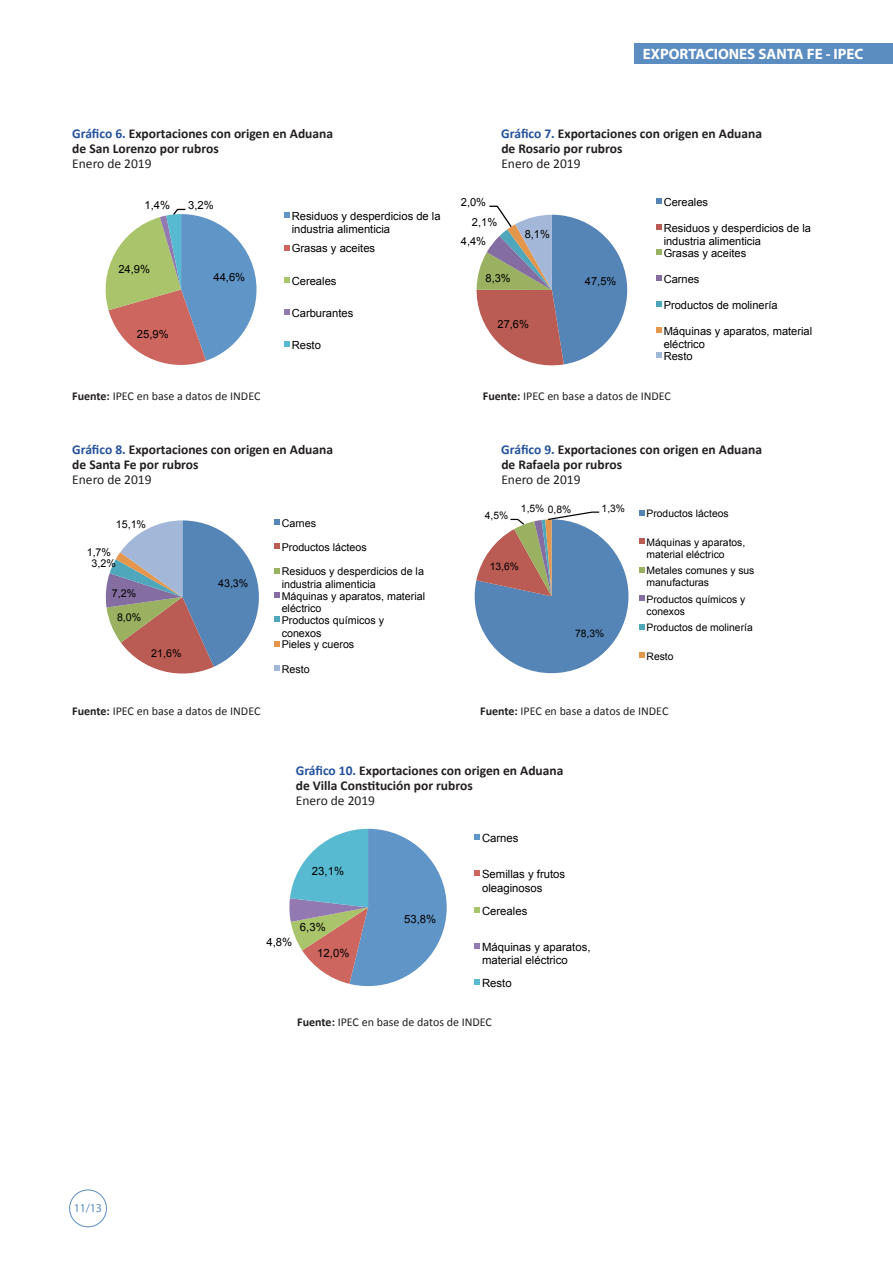
<style>
.page{position:relative;width:893px;height:1263px;background:#fff}
.page>*{position:absolute;margin:0;border:0;box-sizing:border-box;transform-origin:0 0}
.t1{font:700 15px "Myriad Pro";color:#fff}
.Texto{font:700 13.5px "Calibri";color:#231f20}
.Texto-2{font:13.5px "Calibri";color:#231f20}
.Texto-3{font:12px "Calibri";color:#231f20}
.t2{font:12px "Myriad Pro";color:#5c8dc0}
.t3{font:11.4px/13.4px "Arial";color:#000}
.t4{font:11.25px/13.2px "Arial";color:#000}
.t5{font:11.1px/12.9px "Arial";color:#000}
.t6{font:10.65px/12.1px "Arial";color:#000}
.t7{font:10.35px/12.1px "Arial";color:#000}
.s1{color:#24529b}
.s2{font-weight:700}
</style>
<div class="page">
<div style="left:69px;top:1189px;width:38px;height:38px;border:1px solid #5c8dc0;border-radius:50%"></div>
<div style="left:634px;top:43px;width:259px;height:21px;background:#5c8dc0"></div>
<svg style="left:105px;top:208px;width:151px;height:157px"></svg>
<svg style="left:284px;top:212px;width:5px;height:6px"></svg>
<svg style="left:284px;top:245px;width:5px;height:5px"></svg>
<svg style="left:284px;top:277px;width:5px;height:6px"></svg>
<svg style="left:284px;top:309px;width:5px;height:6px"></svg>
<svg style="left:284px;top:342px;width:5px;height:5px"></svg>
<svg style="left:477px;top:205px;width:150px;height:161px"></svg>
<svg style="left:656px;top:198px;width:5px;height:6px"></svg>
<svg style="left:656px;top:224px;width:5px;height:5px"></svg>
<svg style="left:656px;top:250px;width:5px;height:5px"></svg>
<svg style="left:656px;top:275px;width:5px;height:6px"></svg>
<svg style="left:656px;top:301px;width:5px;height:6px"></svg>
<svg style="left:656px;top:327px;width:5px;height:5px"></svg>
<svg style="left:656px;top:353px;width:5px;height:5px"></svg>
<svg style="left:105px;top:520px;width:154px;height:154px"></svg>
<svg style="left:274px;top:519px;width:6px;height:6px"></svg>
<svg style="left:274px;top:544px;width:6px;height:5px"></svg>
<svg style="left:274px;top:568px;width:6px;height:5px"></svg>
<svg style="left:274px;top:592px;width:6px;height:6px"></svg>
<svg style="left:274px;top:616px;width:6px;height:6px"></svg>
<svg style="left:274px;top:641px;width:6px;height:5px"></svg>
<svg style="left:274px;top:665px;width:6px;height:5px"></svg>
<svg style="left:475px;top:511px;width:153px;height:162px"></svg>
<svg style="left:639px;top:510px;width:6px;height:5px"></svg>
<svg style="left:639px;top:539px;width:6px;height:5px"></svg>
<svg style="left:639px;top:567px;width:6px;height:5px"></svg>
<svg style="left:639px;top:596px;width:6px;height:5px"></svg>
<svg style="left:639px;top:624px;width:6px;height:5px"></svg>
<svg style="left:639px;top:652px;width:6px;height:6px"></svg>
<svg style="left:289px;top:829px;width:158px;height:157px"></svg>
<svg style="left:474px;top:834px;width:6px;height:6px"></svg>
<svg style="left:474px;top:871px;width:6px;height:5px"></svg>
<svg style="left:474px;top:907px;width:6px;height:5px"></svg>
<svg style="left:474px;top:943px;width:6px;height:6px"></svg>
<svg style="left:474px;top:979px;width:6px;height:6px"></svg>
<p class="t1" style="left:643px;top:44px;width:222px">EXPORTACIONES SANTA FE - IPEC</p>
<p class="Texto" style="left:72px;top:125px;width:262px"><span class="s1">Gráfico 6.</span> Exportaciones con origen en Aduana</p>
<p class="Texto" style="left:501px;top:125px;width:262px"><span class="s1">Gráfico 7.</span> Exportaciones con origen en Aduana</p>
<p class="Texto" style="left:72px;top:140px;width:148px">de San Lorenzo por rubros</p>
<p class="Texto" style="left:501px;top:140px;width:123px">de Rosario por rubros</p>
<p class="Texto-2" style="left:72px;top:155px;width:81px">Enero de 2019</p>
<p class="Texto-2" style="left:501px;top:155px;width:81px">Enero de 2019</p>
<p class="t4" style="left:145px;top:199px;width:27px">1,4%</p>
<p class="t4" style="left:188px;top:199px;width:27px">3,2%</p>
<p class="t4" style="left:118px;top:262px;width:33px">24,9%</p>
<p class="t4" style="left:137px;top:327px;width:33px">25,9%</p>
<p class="t4" style="left:213px;top:270px;width:33px">44,6%</p>
<p class="t4" style="left:292px;top:210px;width:151px">Residuos y desperdicios de la industria alimenticia</p>
<p class="t4" style="left:292px;top:242px;width:85px">Grasas y aceites</p>
<p class="t4" style="left:292px;top:274px;width:46px">Cereales</p>
<p class="t4" style="left:292px;top:307px;width:63px">Carburantes</p>
<p class="t4" style="left:292px;top:339px;width:31px">Resto</p>
<p class="t5" style="left:461px;top:196px;width:27px">2,0%</p>
<p class="t5" style="left:472px;top:216px;width:27px">2,1%</p>
<p class="t5" style="left:461px;top:235px;width:27px">4,4%</p>
<p class="t5" style="left:486px;top:272px;width:27px">8,3%</p>
<p class="t5" style="left:525px;top:227px;width:27px">8,1%</p>
<p class="t5" style="left:498px;top:317px;width:33px">27,6%</p>
<p class="t5" style="left:585px;top:274px;width:33px">47,5%</p>
<p class="t5" style="left:664px;top:196px;width:46px">Cereales</p>
<p class="t5" style="left:664px;top:221px;width:149px">Residuos y desperdicios de la industria alimenticia<br>Grasas y aceites</p>
<p class="t5" style="left:664px;top:273px;width:37px">Carnes</p>
<p class="t5" style="left:664px;top:299px;width:116px">Productos de molinería</p>
<p class="t5" style="left:664px;top:324px;width:150px">Máquinas y aparatos, material eléctrico<br>Resto</p>
<p class="Texto-3" style="left:72px;top:389px;width:190px"><span class="s2">Fuente:</span> IPEC en base a datos de INDEC</p>
<p class="Texto-3" style="left:483px;top:389px;width:190px"><span class="s2">Fuente:</span> IPEC en base a datos de INDEC</p>
<p class="Texto" style="left:72px;top:441px;width:262px"><span class="s1">Gráfico 8.</span> Exportaciones con origen en Aduana</p>
<p class="Texto" style="left:501px;top:441px;width:262px"><span class="s1">Gráfico 9.</span> Exportaciones con origen en Aduana</p>
<p class="Texto" style="left:72px;top:456px;width:128px">de Santa Fe por rubros</p>
<p class="Texto" style="left:501px;top:456px;width:122px">de Rafaela por rubros</p>
<p class="Texto-2" style="left:72px;top:471px;width:81px">Enero de 2019</p>
<p class="Texto-2" style="left:501px;top:471px;width:81px">Enero de 2019</p>
<p class="t7" style="left:521px;top:503px;width:52px">1,5% 0,8%</p>
<p class="t7" style="left:602px;top:502px;width:25px">1,3%</p>
<p class="t7" style="left:647px;top:508px;width:84px">Productos lácteos</p>
<p class="t7" style="left:647px;top:536px;width:100px">Máquinas y aparatos, material eléctrico</p>
<p class="t7" style="left:647px;top:565px;width:109px">Metales comunes y sus manufacturas</p>
<p class="t7" style="left:647px;top:593px;width:100px">Productos químicos y conexos</p>
<p class="t7" style="left:647px;top:622px;width:108px">Productos de molinería</p>
<p class="t7" style="left:647px;top:650px;width:28px">Resto</p>
<p class="t7" style="left:485px;top:510px;width:25px">4,5%</p>
<p class="t6" style="left:116px;top:518px;width:32px">15,1%</p>
<p class="t6" style="left:282px;top:517px;width:36px">Carnes</p>
<p class="t6" style="left:282px;top:541px;width:87px">Productos lácteos</p>
<p class="t6" style="left:282px;top:566px;width:145px">Residuos y desperdicios de la industria alimenticia<br>Máquinas y aparatos, material eléctrico<br>Productos químicos y conexos<br>Pieles y cueros</p>
<p class="t6" style="left:282px;top:663px;width:29px">Resto</p>
<p class="Texto-3" style="left:72px;top:703px;width:190px"><span class="s2">Fuente:</span> IPEC en base a datos de INDEC</p>
<p class="Texto-3" style="left:480px;top:703px;width:190px"><span class="s2">Fuente:</span> IPEC en base a datos de INDEC</p>
<p class="t6" style="left:87px;top:546px;width:26px">1,7%</p>
<p class="t6" style="left:92px;top:557px;width:26px">3,2%</p>
<p class="t7" style="left:490px;top:561px;width:31px">13,6%</p>
<p class="t6" style="left:218px;top:578px;width:32px">43,3%</p>
<p class="t6" style="left:112px;top:588px;width:26px">7,2%</p>
<p class="t6" style="left:117px;top:612px;width:26px">8,0%</p>
<p class="t7" style="left:575px;top:628px;width:31px">78,3%</p>
<p class="t6" style="left:151px;top:647px;width:32px">21,6%</p>
<p class="Texto" style="left:296px;top:761px;width:269px"><span class="s1">Gráfico 10.</span> Exportaciones con origen en Aduana</p>
<p class="Texto" style="left:296px;top:776px;width:178px">de Villa Constitución por rubros</p>
<p class="Texto-2" style="left:296px;top:791px;width:81px">Enero de 2019</p>
<p class="t2" style="left:74px;top:1201px;width:30px">11/13</p>
<p class="t3" style="left:482px;top:832px;width:38px">Carnes</p>
<p class="t3" style="left:482px;top:868px;width:85px">Semillas y frutos oleaginosos</p>
<p class="t3" style="left:482px;top:904px;width:47px">Cereales</p>
<p class="t3" style="left:482px;top:940px;width:110px">Máquinas y aparatos, material eléctrico</p>
<p class="t3" style="left:482px;top:976px;width:31px">Resto</p>
<p class="Texto-3" style="left:297px;top:1014px;width:196px"><span class="s2">Fuente:</span> IPEC en base de datos de INDEC</p>
<p class="t3" style="left:312px;top:865px;width:34px">23,1%</p>
<p class="t3" style="left:404px;top:913px;width:34px">53,8%</p>
<p class="t3" style="left:300px;top:921px;width:27px">6,3%</p>
<p class="t3" style="left:267px;top:935px;width:27px">4,8%</p>
<p class="t3" style="left:317px;top:946px;width:34px">12,0%</p>
</div>
